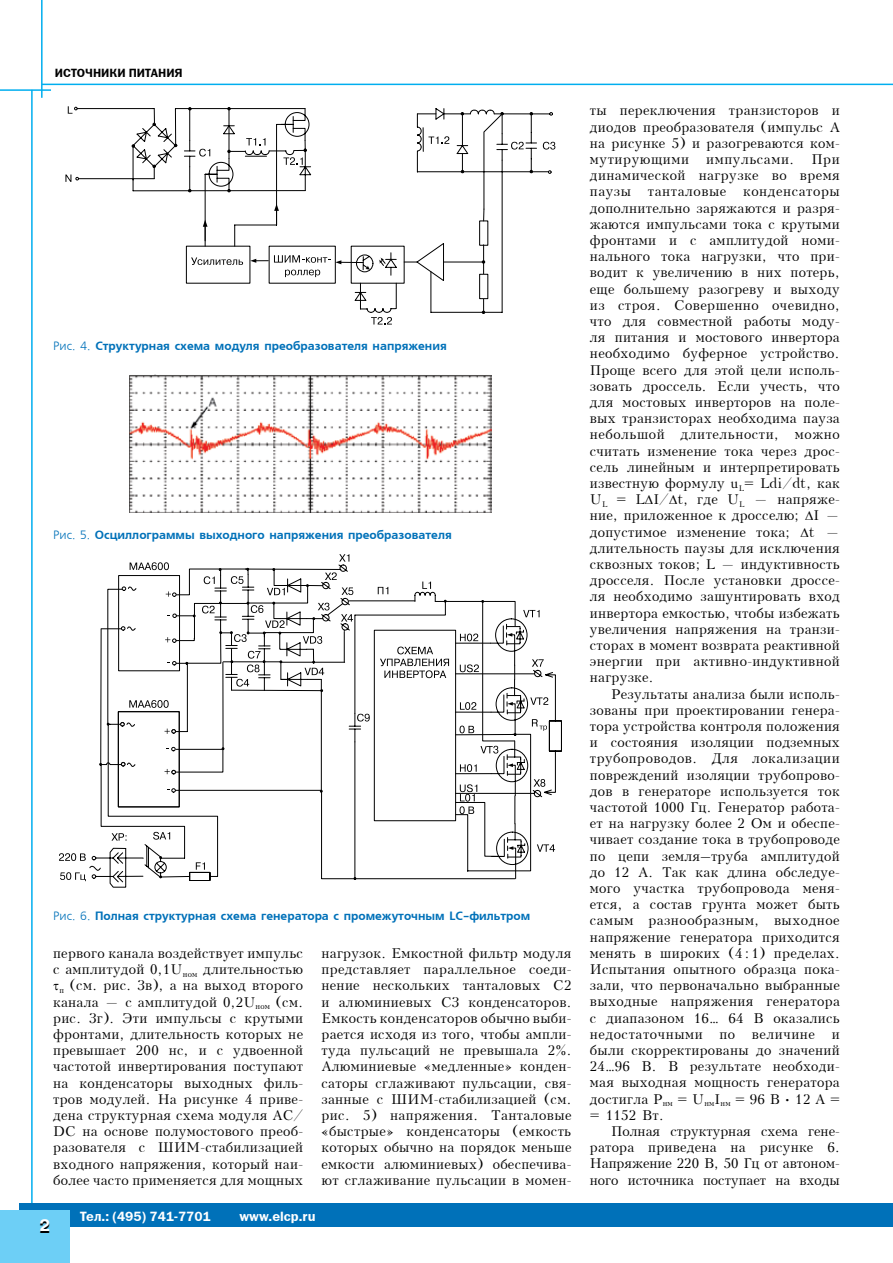
<style>
.page{position:relative;width:893px;height:1263px;background:#fff}
.page>*{position:absolute;margin:0;border:0;box-sizing:border-box;transform-origin:0 0}
.t1{font:700 16.5px "Pragmatica WINC";color:#000}
.t2{font:13.5px/16.2px "Kudrashov Plain";letter-spacing:.02em;color:#000;text-align:justify}
.t3{font:13.5px "Franklin Gothic Demi C";color:#fff}
.t4{font:13.5px "Kudrashov Plain";letter-spacing:.04em;color:#000}
.t5{font:12px "AXP Free Set C Bold";color:#0071b9}
.t6{font:12px "Franklin Gothic Demi C";color:#000}
.s1{font-family:"Free Set CTT"}
</style>
<div class="page">
<hr style="left:42px;top:84px;width:851px;height:1px;background:#00aeef">
<hr style="left:31px;top:90px;width:2px;height:1127px;background:#00aeef">
<div style="left:20px;top:1203px;width:873px;height:24px;background:#0071b9"></div>
<div style="left:0;top:1210px;width:70px;height:53px;background:#6dcff6"></div>
<hr style="left:41px;top:0;width:2px;height:98px;background:#00aeef">
<hr style="left:0;top:89px;width:51px;height:2px;background:#00aeef">
<svg style="left:549px;top:142px;width:6px;height:8px"></svg>
<svg style="left:549px;top:112px;width:4px;height:4px"></svg>
<hr style="left:494px;top:113px;width:56px;height:1px;background:#000">
<svg style="left:449px;top:109px;width:100px;height:204px"></svg>
<svg style="left:449px;top:123px;width:40px;height:177px"></svg>
<svg style="left:461px;top:154px;width:3px;height:19px"></svg>
<svg style="left:65px;top:106px;width:384px;height:218px"></svg>
<img style="left:129px;top:374px;width:362px;height:138px">
<svg style="left:59px;top:853px;width:27px;height:8px"></svg>
<svg style="left:60px;top:872px;width:26px;height:9px"></svg>
<svg style="left:99px;top:554px;width:456px;height:327px"></svg>
<hr style="left:321px;top:679px;width:1px;height:112px;background:#000">
<p class="t6" style="left:55px;top:66px;width:129px">Источники питания</p>
<p class="t5" style="left:53px;top:339px;width:395px"><span class="s1">Рис. 4.</span> Структурная схема модуля преобразователя напряжения</p>
<p class="t5" style="left:53px;top:528px;width:400px"><span class="s1">Рис. 5.</span> Осциллограммы выходного напряжения преобразователя</p>
<p class="t5" style="left:53px;top:909px;width:479px"><span class="s1">Рис. 6.</span> Полная структурная схема генератора с промежуточным LC-фильтром</p>
<p class="t2" style="left:53px;top:945px;width:251px;text-align:center">первого канала воздействует импульс с амплитудой 0,1U<sub>ном</sub> длительностью <sub>п</sub> (см. рис. 3в), а на выход второго канала — с амплитудой 0,2U<sub>ном</sub> (см. рис. 3г). Эти импульсы с крутыми фронтами, длительность которых не превышает 200 нс, и с удвоенной частотой инвертирования поступают на конденсаторы выходных филь&shy;тров модулей. На рисунке 4 приве&shy;дена структурная схема модуля AC/ DC на основе полумостового преоб&shy;разователя с ШИМ-стабилизацией входного напряжения, который наи&shy;более часто применяется для мощных</p>
<p class="t2" style="left:322px;top:945px;width:252px">нагрузок. Емкостной фильтр модуля представляет параллельное соеди&shy;нение нескольких танталовых С2 и алюминиевых С3 конденсаторов.<br>Емкость конденсаторов обычно выби&shy;рается исходя из того, чтобы ампли&shy;туда пульсаций не превышала 2%.<br>Алюминиевые «медленные» конден&shy;саторы сглаживают пульсации, свя&shy;занные с ШИМ-стабилизацией (см. рис. 5) напряжения. Танталовые «быстрые» конденсаторы (емкость которых обычно на порядок меньше емкости алюминиевых) обеспечива&shy;ют сглаживание пульсации в момен-</p>
<p class="t1" style="left:40px;top:1218px;width:12px">2</p>
<p class="t3" style="left:80px;top:1209px;width:132px">Тел.: (495) 741-7701</p>
<p class="t3" style="left:240px;top:1209px;width:77px">www.elcp.ru</p>
<p class="t2" style="left:590px;top:103px;width:251px">ты переключения транзисторов и диодов преобразователя (импульс А на рисунке 5) и разогреваются ком&shy;мутирующими</p>
<p class="t2" style="left:590px;top:151px;width:252px;text-indent:221px">При динамической нагрузке во время паузы танталовые конденсаторы дополнительно заряжаются и разря&shy;жаются импульсами тока с крутыми фронтами и с амплитудой номи&shy;нального тока нагрузки, что при&shy;водит к увеличению в них потерь, еще большему разогреву и выходу из строя. Совершенно очевидно, что для совместной работы моду&shy;ля питания и мостового инвертора необходимо буферное устройство.<br>Проще всего для этой цели исполь&shy;зовать дроссель. Если учесть, что для мостовых инверторов на поле&shy;вых транзисторах необходима пауза небольшой длительности, можно считать изменение тока через дрос&shy;сель линейным и интерпретировать известную формулу u<sub>L</sub>= Ldi/dt, как U<sub>L</sub> = L I/ t, где U<sub>L</sub> — напряже&shy;ние, приложенное к дросселю; I — допустимое изменение тока;</p>
<p class="t4" style="left:706px;top:151px;width:90px">импульсами.</p>
<p class="t2" style="left:590px;top:524px;width:251px;text-indent:219px">t — длительность паузы для исключения сквозных токов; L — индуктивность дросселя. После установки дроссе&shy;ля необходимо зашунтировать вход инвертора емкостью, чтобы избежать увеличения напряжения на транзи&shy;сторах в момент возврата реактивной энергии при активно-индуктивной нагрузке.</p>
<p class="t2" style="left:590px;top:686px;width:251px;text-indent:21px">Результаты анализа были исполь&shy;зованы при проектировании генера&shy;тора устройства контроля положения и состояния изоляции подземных трубопроводов. Для локализации повреждений изоляции трубопрово&shy;дов в генераторе используется ток частотой 1000 Гц. Генератор работа&shy;ет на нагрузку более 2 Ом и обеспе&shy;чивает создание тока в трубопроводе по цепи земля–труба амплитудой до 12 А. Так как длина обследуе&shy;мого участка трубопровода меня&shy;ется, а состав грунта может быть самым разнообразным, выходное напряжение генератора приходится менять в широких (4 : 1) пределах.<br>Испытания опытного образца пока&shy;зали, что первоначально выбранные выходные напряжения генератора с диапазоном 16… 64 В оказались недостаточными по величине и были скорректированы до значений 24…96 В. В результате необходи&shy;мая выходная мощность генератора достигла Р<sub>нм</sub> = U<sub>нм</sub>I<sub>нм</sub> = 96 В · 12 А = = 1152 Вт.</p>
<p class="t2" style="left:590px;top:1123px;width:251px;text-indent:21px">Полная структурная схема гене&shy;ратора приведена на рисунке 6.<br>Напряжение 220 В, 50 Гц от автоном&shy;ного источника поступает на входы</p>
</div>
